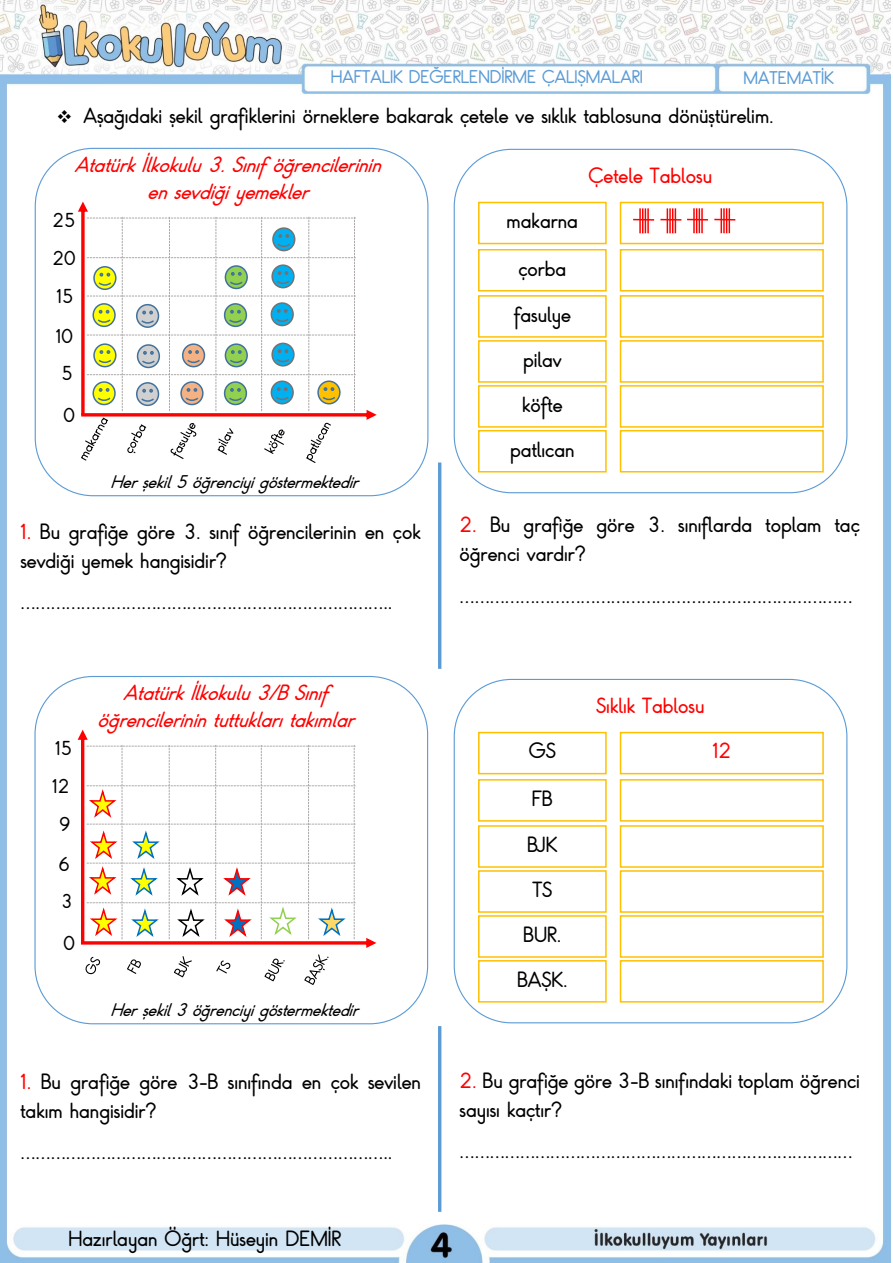
<style>
.page{position:relative;width:893px;height:1263px;background:#fff}
.page>*{position:absolute;margin:0;border:0;box-sizing:border-box;transform-origin:0 0}
.t1{font:18px/29.2px "Kayra Aydin";color:#000}
.t2{font:italic 18px/27.2px "Kayra Aydin";color:#f00;text-align:center}
.t3{font:18px "Kayra Aydin";color:#f00}
.t4{font:16.5px "Kayra Aydin";color:#000}
.t5{font:italic 15px "Kayra Aydin";color:#000}
.t6{font:15px "Kayra Aydin";color:#5b9bd5}
.s1{color:#f00}
</style>
<div class="page">
<img style="left:0;top:0;width:891px;height:1263px">
<img style="left:302px;top:67px;width:409px;height:21px">
<img style="left:721px;top:68px;width:143px;height:20px">
<div style="left:18px;top:98px;width:853px;height:1117px;background:#fff"></div>
<div style="left:478px;top:202px;width:129px;height:42px;border:2px solid #ffc000"></div>
<img style="left:479px;top:209px;width:126px;height:28px">
<div style="left:620px;top:202px;width:204px;height:42px;border:2px solid #ffc000"></div>
<img style="left:621px;top:209px;width:201px;height:28px">
<div style="left:478px;top:249px;width:129px;height:43px;border:2px solid #ffc000"></div>
<img style="left:479px;top:256px;width:126px;height:29px">
<div style="left:620px;top:249px;width:204px;height:43px;border:2px solid #ffc000"></div>
<img style="left:621px;top:256px;width:201px;height:29px">
<div style="left:478px;top:295px;width:129px;height:43px;border:2px solid #ffc000"></div>
<img style="left:479px;top:302px;width:126px;height:29px">
<div style="left:620px;top:295px;width:204px;height:43px;border:2px solid #ffc000"></div>
<img style="left:621px;top:302px;width:201px;height:29px">
<div style="left:478px;top:340px;width:129px;height:43px;border:2px solid #ffc000"></div>
<img style="left:479px;top:347px;width:126px;height:29px">
<div style="left:620px;top:340px;width:204px;height:43px;border:2px solid #ffc000"></div>
<img style="left:621px;top:347px;width:201px;height:29px">
<div style="left:478px;top:385px;width:129px;height:43px;border:2px solid #ffc000"></div>
<img style="left:479px;top:392px;width:126px;height:29px">
<div style="left:620px;top:385px;width:204px;height:43px;border:2px solid #ffc000"></div>
<img style="left:621px;top:392px;width:201px;height:29px">
<div style="left:478px;top:430px;width:129px;height:42px;border:2px solid #ffc000"></div>
<img style="left:479px;top:437px;width:126px;height:29px">
<div style="left:620px;top:430px;width:204px;height:42px;border:2px solid #ffc000"></div>
<img style="left:621px;top:437px;width:201px;height:29px">
<img style="left:10px;top:1027px;width:8px;height:154px">
<hr style="left:438px;top:1026px;width:3px;height:186px;background:#5b9bd5">
<img style="left:10px;top:478px;width:403px;height:172px">
<hr style="left:438px;top:462px;width:3px;height:207px;background:#5b9bd5">
<img style="left:73px;top:478px;width:323px;height:18px">
<svg style="left:78px;top:202px;width:299px;height:261px"></svg>
<div style="left:272px;top:227px;width:23px;height:24px;border:2px solid #767171;border-radius:50%"></div>
<hr style="left:639px;top:208px;width:2px;height:25px;background:#f00">
<svg style="left:642px;top:208px;width:4px;height:25px"></svg>
<hr style="left:647px;top:208px;width:2px;height:25px;background:#f00">
<hr style="left:633px;top:219px;width:21px;height:2px;background:#f00">
<svg style="left:667px;top:208px;width:9px;height:25px"></svg>
<hr style="left:660px;top:219px;width:21px;height:2px;background:#f00">
<hr style="left:693px;top:208px;width:2px;height:25px;background:#f00">
<svg style="left:696px;top:208px;width:4px;height:25px"></svg>
<hr style="left:701px;top:208px;width:2px;height:25px;background:#f00">
<hr style="left:687px;top:219px;width:21px;height:2px;background:#f00">
<hr style="left:720px;top:208px;width:2px;height:25px;background:#f00">
<hr style="left:723px;top:208px;width:2px;height:25px;background:#f00">
<svg style="left:726px;top:208px;width:4px;height:25px"></svg>
<hr style="left:714px;top:219px;width:21px;height:2px;background:#f00">
<div style="left:478px;top:732px;width:129px;height:42px;border:2px solid #ffc000"></div>
<img style="left:479px;top:739px;width:126px;height:28px">
<div style="left:620px;top:732px;width:204px;height:42px;border:2px solid #ffc000"></div>
<img style="left:621px;top:739px;width:201px;height:28px">
<div style="left:478px;top:779px;width:129px;height:43px;border:2px solid #ffc000"></div>
<img style="left:479px;top:786px;width:126px;height:29px">
<div style="left:620px;top:779px;width:204px;height:43px;border:2px solid #ffc000"></div>
<img style="left:621px;top:786px;width:201px;height:29px">
<div style="left:478px;top:825px;width:129px;height:43px;border:2px solid #ffc000"></div>
<img style="left:479px;top:832px;width:126px;height:29px">
<div style="left:620px;top:825px;width:204px;height:43px;border:2px solid #ffc000"></div>
<img style="left:621px;top:832px;width:201px;height:29px">
<div style="left:478px;top:870px;width:129px;height:43px;border:2px solid #ffc000"></div>
<img style="left:479px;top:877px;width:126px;height:29px">
<div style="left:620px;top:870px;width:204px;height:43px;border:2px solid #ffc000"></div>
<img style="left:621px;top:877px;width:201px;height:29px">
<div style="left:478px;top:915px;width:129px;height:43px;border:2px solid #ffc000"></div>
<img style="left:479px;top:922px;width:126px;height:29px">
<div style="left:620px;top:915px;width:204px;height:43px;border:2px solid #ffc000"></div>
<img style="left:621px;top:922px;width:201px;height:29px">
<div style="left:478px;top:960px;width:129px;height:42px;border:2px solid #ffc000"></div>
<img style="left:479px;top:967px;width:126px;height:29px">
<div style="left:620px;top:960px;width:204px;height:42px;border:2px solid #ffc000"></div>
<img style="left:621px;top:967px;width:201px;height:29px">
<svg style="left:85px;top:957px;width:15px;height:17px"></svg>
<svg style="left:127px;top:959px;width:14px;height:15px"></svg>
<svg style="left:174px;top:956px;width:18px;height:21px"></svg>
<svg style="left:216px;top:960px;width:14px;height:13px"></svg>
<svg style="left:264px;top:958px;width:21px;height:23px"></svg>
<svg style="left:304px;top:954px;width:25px;height:31px"></svg>
<img style="left:73px;top:1017px;width:322px;height:7px">
<svg style="left:78px;top:730px;width:298px;height:218px"></svg>
<p class="t6" style="left:331px;top:67px;width:313px">HAFTALIK DEĞERLENDİRME ÇALIŞMALARI</p>
<p class="t6" style="left:744px;top:68px;width:92px">MATEMATİK</p>
<p class="t1" style="left:56px;top:103px;width:719px">❖ Aşağıdaki şekil grafiklerini örneklere bakarak çetele ve sıklık tablosuna dönüştürelim.</p>
<p class="t1" style="left:104px;top:105px;width:8px">1</p>
<p class="t2" style="left:75px;top:152px;width:317px">Atatürkİlkokulu3.Sınıföğrencilerinin ensevdiğiyemekler</p>
<p class="t4" style="left:53px;top:209px;width:24px">25</p>
<p class="t4" style="left:53px;top:247px;width:24px">20</p>
<p class="t4" style="left:57px;top:285px;width:19px">15</p>
<p class="t4" style="left:56px;top:324px;width:19px">10</p>
<p class="t4" style="left:61px;top:362px;width:13px">5</p>
<p class="t4" style="left:64px;top:404px;width:13px">0</p>
<p class="t5" style="left:111px;top:471px;width:256px">Herşekil5öğrenciyigöstermektedir</p>
<p class="t1" style="left:20px;top:518px;width:402px"><span class="s1">1.</span> Bu grafiğe göre 3. sınıf öğrencilerinin en çok sevdiği yemek hangisidir?</p>
<p class="t1" style="left:20px;top:589px;width:374px">………………………………………………………………..</p>
<p class="t4" style="left:55px;top:737px;width:19px">15</p>
<p class="t4" style="left:52px;top:775px;width:19px">12</p>
<p class="t4" style="left:59px;top:813px;width:13px">9</p>
<p class="t4" style="left:59px;top:853px;width:13px">6</p>
<p class="t4" style="left:61px;top:890px;width:13px">3</p>
<p class="t4" style="left:63px;top:932px;width:13px">0</p>
<p class="t2" style="left:97px;top:680px;width:267px">Atatürkİlkokulu3/B Sınıf öğrencilerinintuttuklarıtakımlar</p>
<p class="t5" style="left:110px;top:999px;width:256px">Herşekil3 öğrenciyigöstermektedir</p>
<p class="t1" style="left:20px;top:1068px;width:402px"><span class="s1">1.</span> Bu grafiğe göre 3-B sınıfında en çok sevilen takım hangisidir?</p>
<p class="t1" style="left:20px;top:1138px;width:374px">………………………………………………………………..</p>
<p class="t1" style="left:69px;top:1226px;width:274px">Hazırlayan Öğrt: Hüseyin DEMİR</p>
<p class="t1" style="left:507px;top:208px;width:73px">makarna</p>
<p class="t3" style="left:589px;top:164px;width:125px">Çetele Tablosu</p>
<p class="t1" style="left:518px;top:255px;width:50px">çorba</p>
<p class="t1" style="left:514px;top:301px;width:59px">fasulye</p>
<p class="t1" style="left:523px;top:346px;width:40px">pilav</p>
<p class="t1" style="left:522px;top:391px;width:42px">köfte</p>
<p class="t1" style="left:510px;top:436px;width:66px">patlıcan</p>
<p class="t1" style="left:460px;top:511px;width:402px"><span class="s1">2.</span> Bu grafiğe göre 3. sınıflarda toplam taç öğrenci vardır?</p>
<p class="t1" style="left:460px;top:582px;width:395px">……………………………………………………………………</p>
<p class="t3" style="left:596px;top:694px;width:110px">Sıklık Tablosu</p>
<p class="t1" style="left:529px;top:738px;width:28px">GS</p>
<p class="t3" style="left:712px;top:739px;width:20px">12</p>
<p class="t1" style="left:532px;top:785px;width:22px">FB</p>
<p class="t1" style="left:527px;top:831px;width:32px">BJK</p>
<p class="t1" style="left:532px;top:876px;width:21px">TS</p>
<p class="t1" style="left:523px;top:921px;width:40px">BUR.</p>
<p class="t1" style="left:517px;top:966px;width:52px">BAŞK.</p>
<p class="t1" style="left:460px;top:1067px;width:402px"><span class="s1">2.</span> Bu grafiğe göre 3-B sınıfındaki toplam öğrenci sayısı kaçtır?</p>
<p class="t1" style="left:460px;top:1137px;width:395px">……………………………………………………………………</p>
</div>
